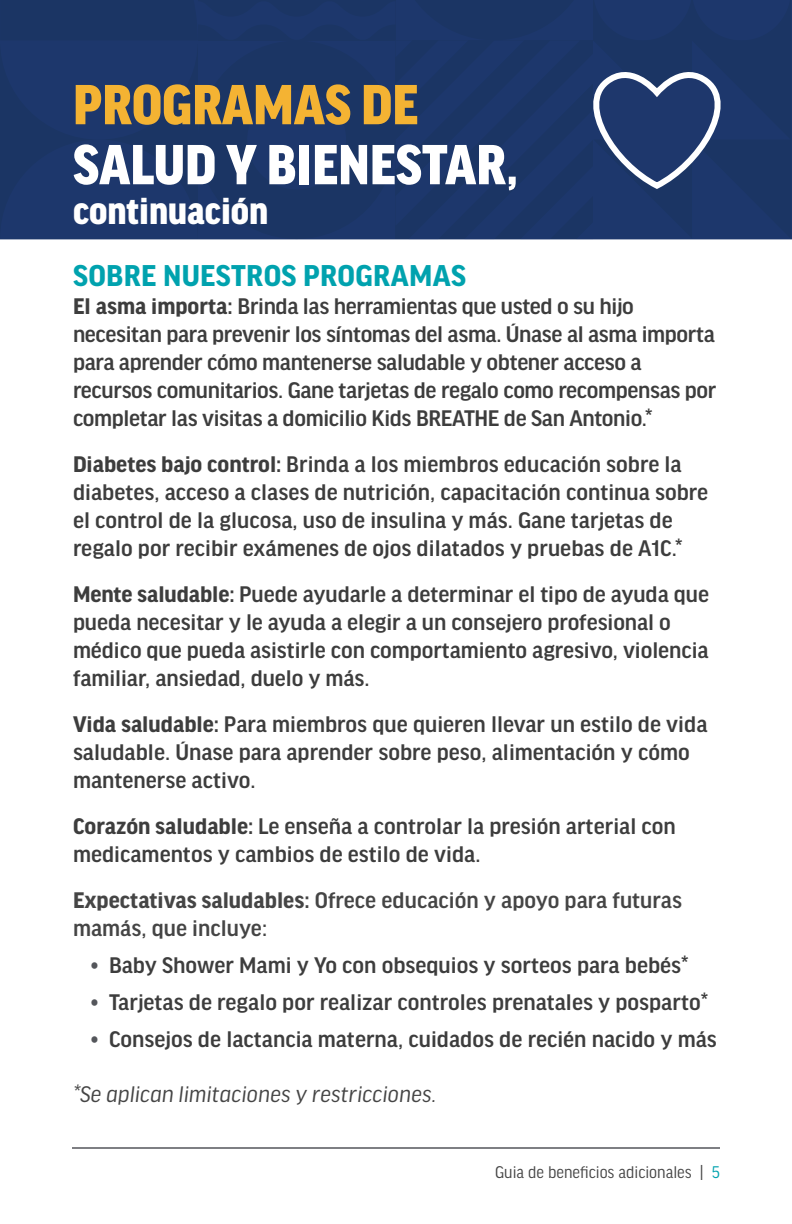
<style>
.page{position:relative;width:792px;height:1224px;background:#fff}
.page>*{position:absolute;margin:0;border:0;box-sizing:border-box;transform-origin:0 0}
.t1{font:900 60px "Good Headline Pro Narr";color:#fff}
.t2{font:900 60px "Good Headline Pro Narr";color:#f4b333}
.t3{font:900 40px "Good Headline Pro Narr";color:#fff}
.t4{font:700 32px "Good Headline Pro";letter-spacing:.01em;color:#00a2ae}
.t5{font:500 24px/28px "Good Headline Pro";color:#3d3d3d}
.t6{font:500 24px/28px "Good Headline Pro";color:#454545}
.t7{font:italic 24px "Good Headline Pro";color:#454545}
.t8{font:18px "Good Headline Pro Narr";color:#454545}
.s1{font-weight:700}
.s2{color:#54565b}
.s3{color:#00a2ae}
</style>
<div class="page">
<hr style="left:72px;top:1147px;width:648px;height:2px;background:#54565b">
<div style="left:0;top:0;width:791px;height:239px;background:#1d376c"></div>
<h1 class="t2" style="left:73px;top:75px;width:347px">PROGRAMAS DE</h1>
<h1 class="t1" style="left:73px;top:135px;width:447px">SALUD Y BIENESTAR,</h1>
<h2 class="t3" style="left:73px;top:191px;width:197px">continuación</h2>
<h3 class="t4" style="left:73px;top:261px;width:394px">SOBRE NUESTROS PROGRAMAS</h3>
<p class="t5" style="left:73px;top:293px;width:645px"><span class="s1">El asma importa:</span> Brinda las herramientas que usted o su hijo necesitan para prevenir los síntomas del asma. Únase al asma importa para aprender cómo mantenerse saludable y obtener acceso a recursos comunitarios. Gane tarjetas de regalo como recompensas por completar las visitas a domicilio Kids BREATHE de San Antonio.*</p>
<p class="t5" style="left:73px;top:451px;width:637px"><span class="s1">Diabetes bajo control:</span> Brinda a los miembros educación sobre la diabetes, acceso a clases de nutrición, capacitación continua sobre el control de la glucosa, uso de insulina y más. Gane tarjetas de regalo por recibir exámenes de ojos dilatados y pruebas de A1C.*</p>
<p class="t5" style="left:73px;top:581px;width:638px"><span class="s1">Mente saludable:</span> Puede ayudarle a determinar el tipo de ayuda que pueda necesitar y le ayuda a elegir a un consejero profesional o médico que pueda asistirle con comportamiento agresivo, violencia familiar, ansiedad, duelo y más.</p>
<p class="t5" style="left:73px;top:711px;width:636px"><span class="s1">Vida saludable:</span> Para miembros que quieren llevar un estilo de vida saludable. Únase para aprender sobre peso, alimentación y cómo mantenerse activo.</p>
<p class="t5" style="left:73px;top:813px;width:604px"><span class="s1">Corazón saludable:</span> Le enseña a controlar la presión arterial con medicamentos y cambios de estilo de vida.</p>
<p class="t6" style="left:73px;top:887px;width:610px"><span class="s1">Expectativas saludables:</span> Ofrece educación y apoyo para futuras mamás, que incluye:</p>
<p class="t5" style="left:91px;top:952px;width:599px"><span class="s2">•</span> Baby Shower Mami y Yo con obsequios y sorteos para bebés*</p>
<p class="t5" style="left:91px;top:989px;width:619px"><span class="s2">•</span> Tarjetas de regalo por realizar controles prenatales y posparto*</p>
<p class="t5" style="left:91px;top:1026px;width:627px"><span class="s2">•</span> Consejos de lactancia materna, cuidados de recién nacido y más</p>
<p class="t7" style="left:73px;top:1083px;width:366px">*Se aplican limitaciones y restricciones.</p>
<p class="t8" style="left:495px;top:1163px;width:226px">Guia de beneficios adicionales | <span class="s3">5</span></p>
</div>
